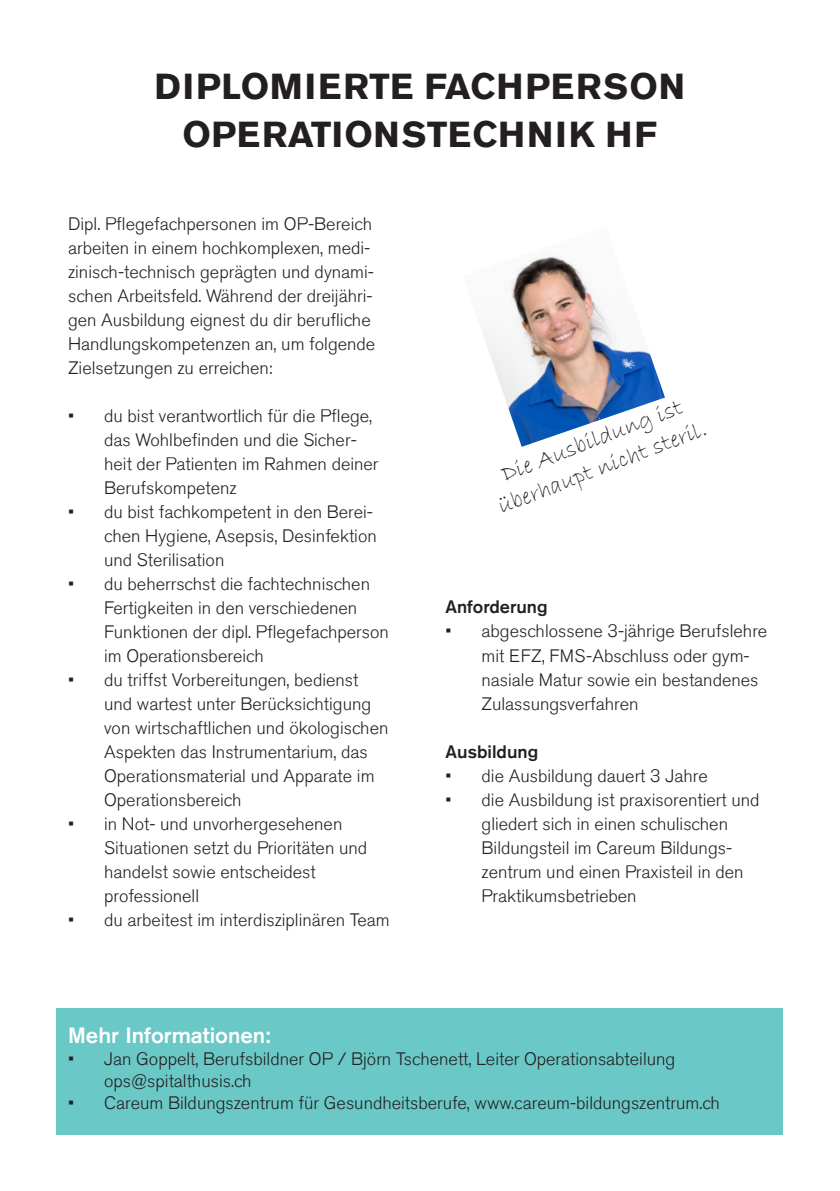
<style>
.page{position:relative;width:840px;height:1191px;background:#fff}
.page>*{position:absolute;margin:0;border:0;box-sizing:border-box;transform-origin:0 0}
.t1{font:700 36px/48px "Akzidenz Grotesk Std";letter-spacing:.015em;color:#231f20;text-align:center}
.t2{font:24px/28.8px "Bradley Hand ITC";color:#231f20;text-align:center}
.t3{font:500 22px "Akzidenz Grotesk Std";color:#fff}
.t4{font:300 18px/24px "Akzidenz Grotesk Std";color:#231f20}
.t5{font:500 18px "Akzidenz Grotesk Std";color:#231f20}
</style>
<div class="page">
<div style="left:57px;top:1007px;width:725px;height:127px;background:#6ac8c7"></div>
<img style="left:483px;top:256px;width:181px;height:191px">
<h1 class="t1" style="left:154px;top:62px;width:531px">DIPLOMIERTE FACHPERSON<br>OPERATIONSTECHNIK HF</h1>
<p class="t4" style="left:68px;top:212px;width:308px">Dipl. Pflegefachpersonen im OP-Bereich arbeiten in einem hochkomplexen, medi&shy;zinisch-technisch geprägten und dynami&shy;schen Arbeitsfeld. Während der dreijähri&shy;gen Ausbildung eignest du dir berufliche Handlungskompetenzen an, um folgende Zielsetzungen zu erreichen:</p>
<p class="t4" style="left:104px;top:404px;width:276px;text-indent:-36px">• du bist verantwortlich für die Pflege, das Wohlbefinden und die Sicher&shy;heit der Patienten im Rahmen deiner<br>Berufskompetenz</p>
<p class="t4" style="left:104px;top:500px;width:274px;text-indent:-36px">• du bist fachkompetent in den Berei&shy;chen Hygiene, Asepsis, Desinfektion und Sterilisation</p>
<p class="t4" style="left:104px;top:572px;width:286px;text-indent:-36px">• du beherrschst die fachtechnischen Fertigkeiten in den verschiedenen Funktionen der dipl. Pflegefachperson im Operationsbereich</p>
<p class="t4" style="left:104px;top:668px;width:286px;text-indent:-36px">• du triffst Vorbereitungen, bedienst und wartest unter Berücksichtigung von wirtschaftlichen und ökologischen Aspekten das Instrumentarium, das Operationsmaterial und Apparate im Operationsbereich</p>
<p class="t4" style="left:104px;top:812px;width:264px;text-indent:-36px">• in Not- und unvorhergesehenen<br>Situationen setzt du Prioritäten und handelst sowie entscheidest professionell</p>
<p class="t4" style="left:68px;top:908px;width:323px">• du arbeitest im interdisziplinären Team</p>
<h2 class="t2" style="left:483px;top:467px;width:223px;rotate:-21deg">Die Ausbildung ist überhaupt nicht steril.</h2>
<p class="t5" style="left:445px;top:596px;width:103px">Anforderung</p>
<p class="t4" style="left:481px;top:619px;width:287px;text-indent:-36px">• abgeschlossene 3-jährige Berufslehre mit EFZ, FMS-Abschluss oder gym&shy;nasiale Matur sowie ein bestandenes Zulassungsverfahren</p>
<p class="t5" style="left:445px;top:740px;width:94px">Ausbildung</p>
<p class="t4" style="left:445px;top:763px;width:263px">• die Ausbildung dauert 3 Jahre</p>
<p class="t4" style="left:481px;top:787px;width:279px;text-indent:-36px">• die Ausbildung ist praxisorentiert und gliedert sich in einen schulischen Bildungsteil im Careum Bildungs&shy;zentrum und einen Praxisteil in den Praktikumsbetrieben</p>
<p class="t3" style="left:68px;top:1022px;width:204px">Mehr Informationen:</p>
<p class="t4" style="left:104px;top:1048px;width:572px;line-height:22px;text-indent:-36px">• Jan Goppelt, Berufsbildner OP / Björn Tschenett, Leiter Operationsabteilung ops@spitalthusis.ch</p>
<p class="t4" style="left:68px;top:1091px;width:653px">• Careum Bildungszentrum für Gesundheitsberufe, www.careum-bildungszentrum.ch</p>
</div>
